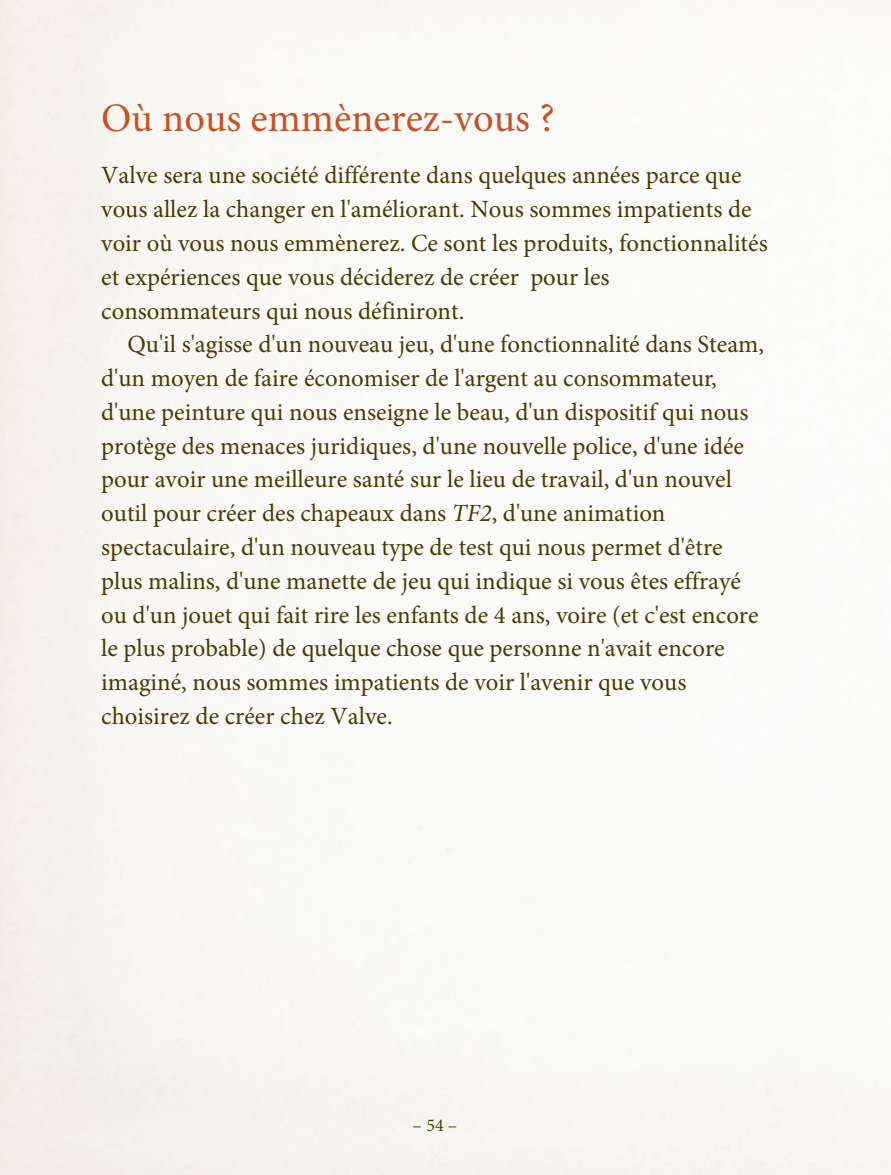
<style>
.page{position:relative;width:891px;height:1175px;background:#fff}
.page>*{position:absolute;margin:0;border:0;box-sizing:border-box;transform-origin:0 0}
.t1{font:40.5px "Minion Pro";color:#c95123}
.t2{font:24.75px/33.8px "Minion Pro";color:#4b3900}
.t3{font:18px "Minion Pro";color:#4b3900}
.s1{font-style:italic}
</style>
<div class="page">
<h1 class="t1" style="left:101px;top:91px;width:455px">Où nous emmènerez-vous ?</h1>
<p class="t2" style="left:101px;top:159px;width:668px">Valve sera une société différente dans quelques années parce que vous allez la changer en l'améliorant. Nous sommes impatients de voir où vous nous emmènerez. Ce sont les produits, fonctionnalités et expériences que vous déciderez de créer pour les consommateurs qui nous définiront.</p>
<p class="t2" style="left:101px;top:327px;width:664px;text-indent:26px">Qu'il s'agisse d'un nouveau jeu, d'une fonctionnalité dans Steam, d'un moyen de faire économiser de l'argent au consommateur, d'une peinture qui nous enseigne le beau, d'un dispositif qui nous protège des menaces juridiques, d'une nouvelle police, d'une idée pour avoir une meilleure santé sur le lieu de travail, d'un nouvel outil pour créer des chapeaux dans <span class="s1">TF2</span>, d'une animation spectaculaire, d'un nouveau type de test qui nous permet d'être plus malins, d'une manette de jeu qui indique si vous êtes effrayé ou d'un jouet qui fait rire les enfants de 4 ans, voire (et c'est encore le plus probable) de quelque chose que personne n'avait encore imaginé, nous sommes impatients de voir l'avenir que vous choisirez de créer chez Valve.</p>
<p class="t3" style="left:412px;top:1113px;width:46px">– 54 –</p>
</div>
